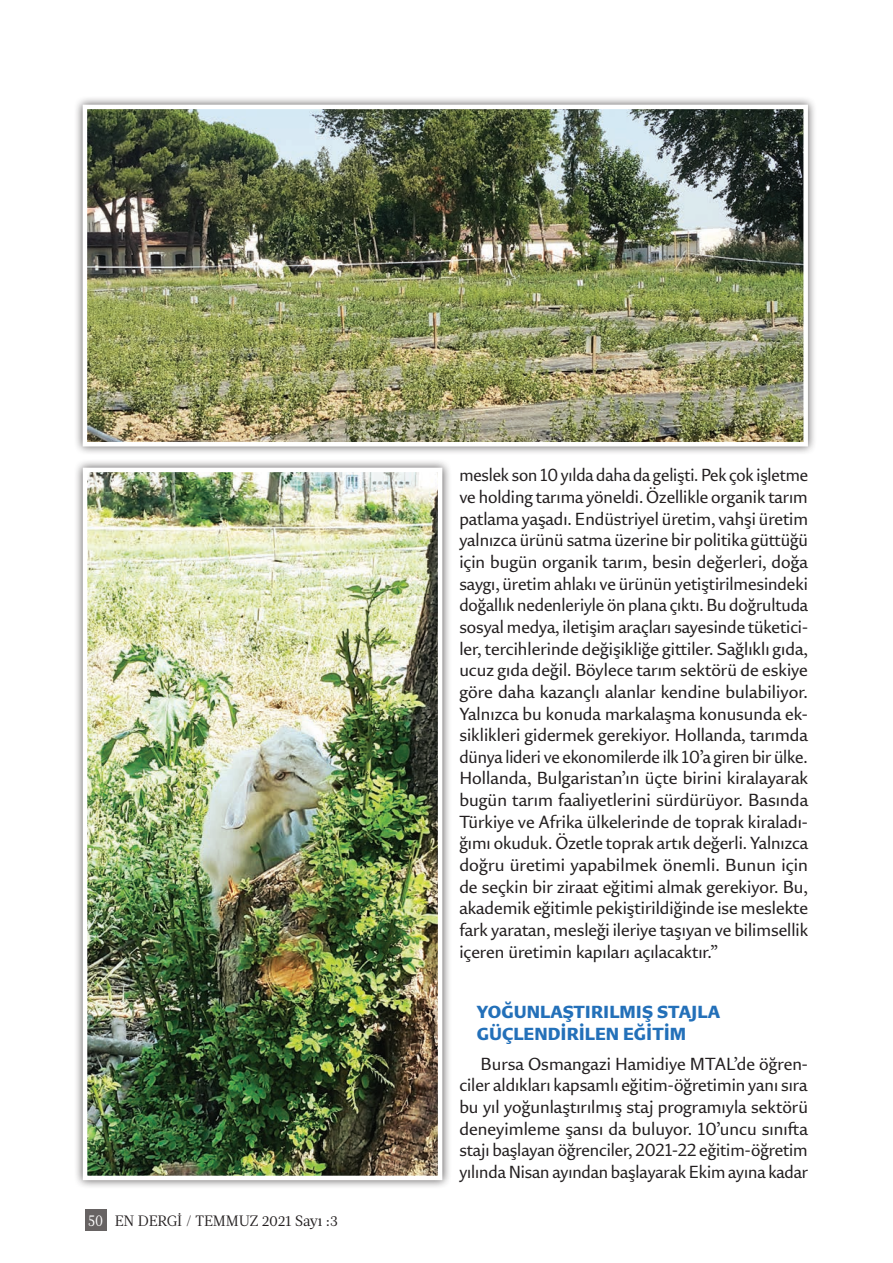
<style>
.page{position:relative;width:893px;height:1263px;background:#fff}
.page>*{position:absolute;margin:0;border:0;box-sizing:border-box;transform-origin:0 0}
.t1{font:18px/21.6px "Role Sans Display";letter-spacing:-.005em;color:#231f20;text-align:justify;scale:.96 1}
.t2{font:18px/21.6px "Role Sans Display";letter-spacing:-.005em;color:#231f20;text-align:justify}
.t3{font:800 18px/21.6px "Role Sans Display";color:#2370b9}
.t4{font:15px "Acta";letter-spacing:-.01em;color:#231f20}
.s1{font-size:16.2px;color:#fff}
</style>
<div class="page">
<div style="left:85px;top:1210px;width:21px;height:21px;background:#676363"></div>
<div style="left:74px;top:96px;width:743px;height:359px;background:#231f20;opacity:.75"></div>
<img style="left:88px;top:110px;width:715px;height:331px">
<div style="left:83px;top:105px;width:725px;height:341px;border:4px solid #fff"></div>
<div style="left:74px;top:459px;width:377px;height:730px;background:#231f20;opacity:.75"></div>
<img style="left:88px;top:473px;width:349px;height:702px">
<div style="left:83px;top:468px;width:359px;height:712px;border:4px solid #fff"></div>
<p class="t4" style="left:88px;top:1212px;width:251px"><span class="s1">50</span> EN DERGİ / TEMMUZ 2021 Sayı :3</p>
<p class="t1" style="left:459px;top:463px;width:365px">meslek son 10 yılda daha da gelişti. Pek çok işletme ve holding tarıma yöneldi. Özellikle organik tarım patlama yaşadı. Endüstriyel üretim, vahşi üretim yalnızca ürünü satma üzerine bir politika güttüğü için bugün organik tarım, besin değerleri, doğa saygı, üretim ahlakı ve ürünün yetiştirilmesindeki doğallık nedenleriyle ön plana çıktı. Bu doğrultuda sosyal medya, iletişim araçları sayesinde tüketici&shy;ler, tercihlerinde değişikliğe gittiler. Sağlıklı gıda, ucuz gıda değil. Böylece tarım sektörü de eskiye göre daha kazançlı alanlar kendine bulabiliyor.<br>Yalnızca bu konuda markalaşma konusunda ek&shy;siklikleri gidermek gerekiyor. Hollanda, tarımda dünya lideri ve ekonomilerde ilk 10’a giren bir ülke.<br>Hollanda, Bulgaristan’ın üçte birini kiralayarak bugün tarım faaliyetlerini sürdürüyor. Basında Türkiye ve Afrika ülkelerinde de toprak kiraladı&shy;ğımı okuduk. Özetle toprak artık değerli. Yalnızca doğru üretimi yapabilmek önemli. Bunun için de seçkin bir ziraat eğitimi almak gerekiyor. Bu, akademik eğitimle pekiştirildiğinde ise meslekte fark yaratan, mesleği ileriye taşıyan ve bilimsellik içeren üretimin kapıları açılacaktır.”</p>
<p class="t3" style="left:477px;top:1000px;width:245px">YOĞUNLAŞTIRILMIŞ STAJLA<br>GÜÇLENDİRİLEN EĞİTİM</p>
<p class="t2" style="left:459px;top:1052px;width:350px;text-indent:21px">Bursa Osmangazi Hamidiye MTAL’de öğren&shy;ciler aldıkları kapsamlı eğitim-öğretimin yanı sıra bu yıl yoğunlaştırılmış staj programıyla sektörü deneyimleme şansı da buluyor. 10’uncu sınıfta stajı başlayan öğrenciler, 2021-22 eğitim-öğretim yılında Nisan ayından başlayarak Ekim ayına kadar</p>
</div>
